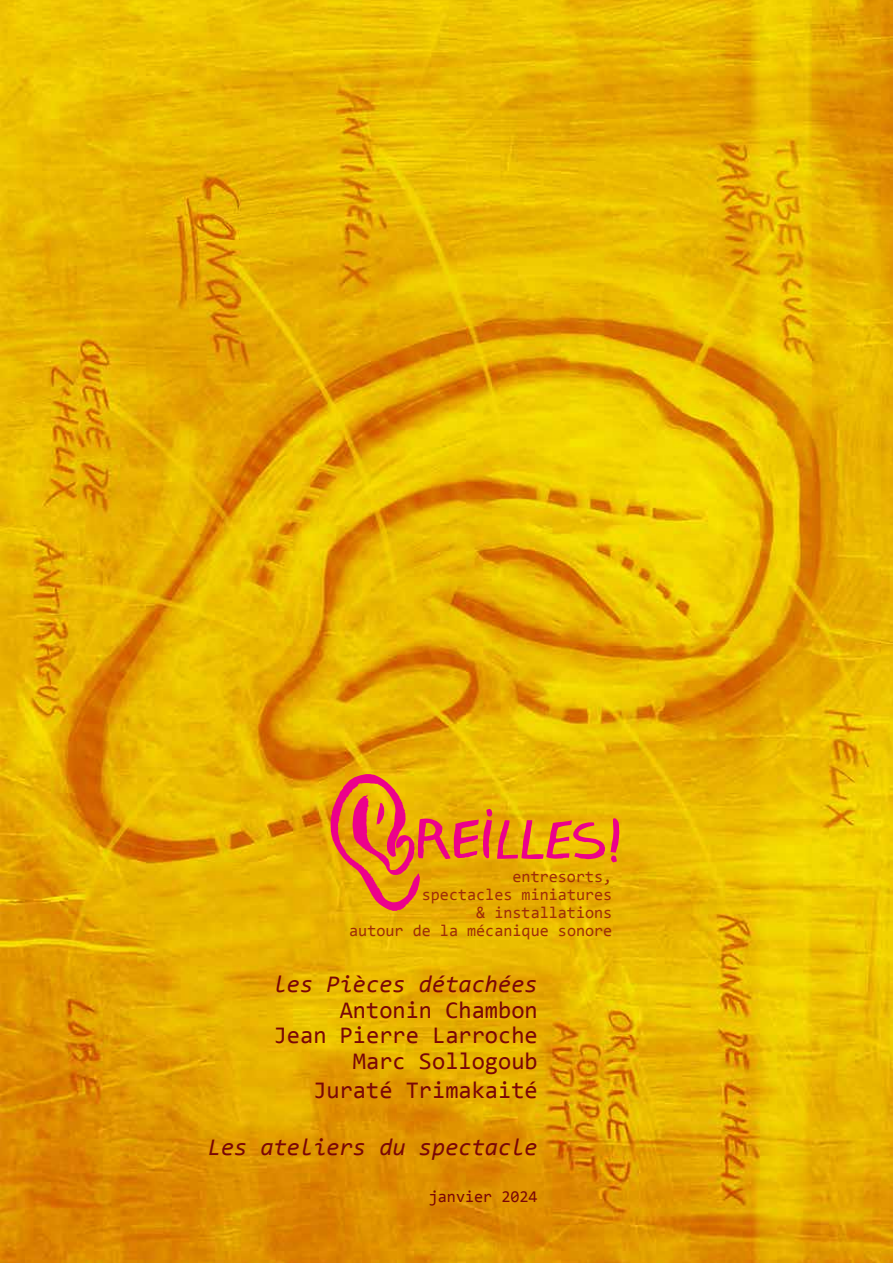
<style>
.page{position:relative;width:893px;height:1263px;background:#fff}
.page>*{position:absolute;margin:0;border:0;box-sizing:border-box;transform-origin:0 0}
.t1{font:24px/25.5px "Consolas";color:#790607;text-align:right}
.t2{font:italic 24px "Consolas";color:#790607}
.t3{font:16.5px/18px "Consolas";color:#9e2e08;text-align:right}
.t4{font:16.5px "Consolas";color:#790607}
</style>
<div class="page">
<img style="left:0;top:0;width:893px;height:1263px">
<svg style="left:331px;top:774px;width:288px;height:137px;background:#e89617"></svg>
<p class="t3" style="left:349px;top:867px;width:265px">entresorts,<br>spectacles miniatures<br>&amp; installations<br>autour de la mécanique sonore</p>
<h1 class="t2" style="left:274px;top:968px;width:266px">les Pièces détachées</h1>
<h1 class="t1" style="left:274px;top:996px;width:266px">Antonin Chambon<br>Jean Pierre Larroche<br>Marc Sollogoub</h1>
<h1 class="t1" style="left:313px;top:1076px;width:226px">Juraté Trimakaité</h1>
<h1 class="t2" style="left:208px;top:1131px;width:331px">Les ateliers du spectacle</h1>
<p class="t4" style="left:429px;top:1185px;width:110px">janvier 2024</p>
</div>
